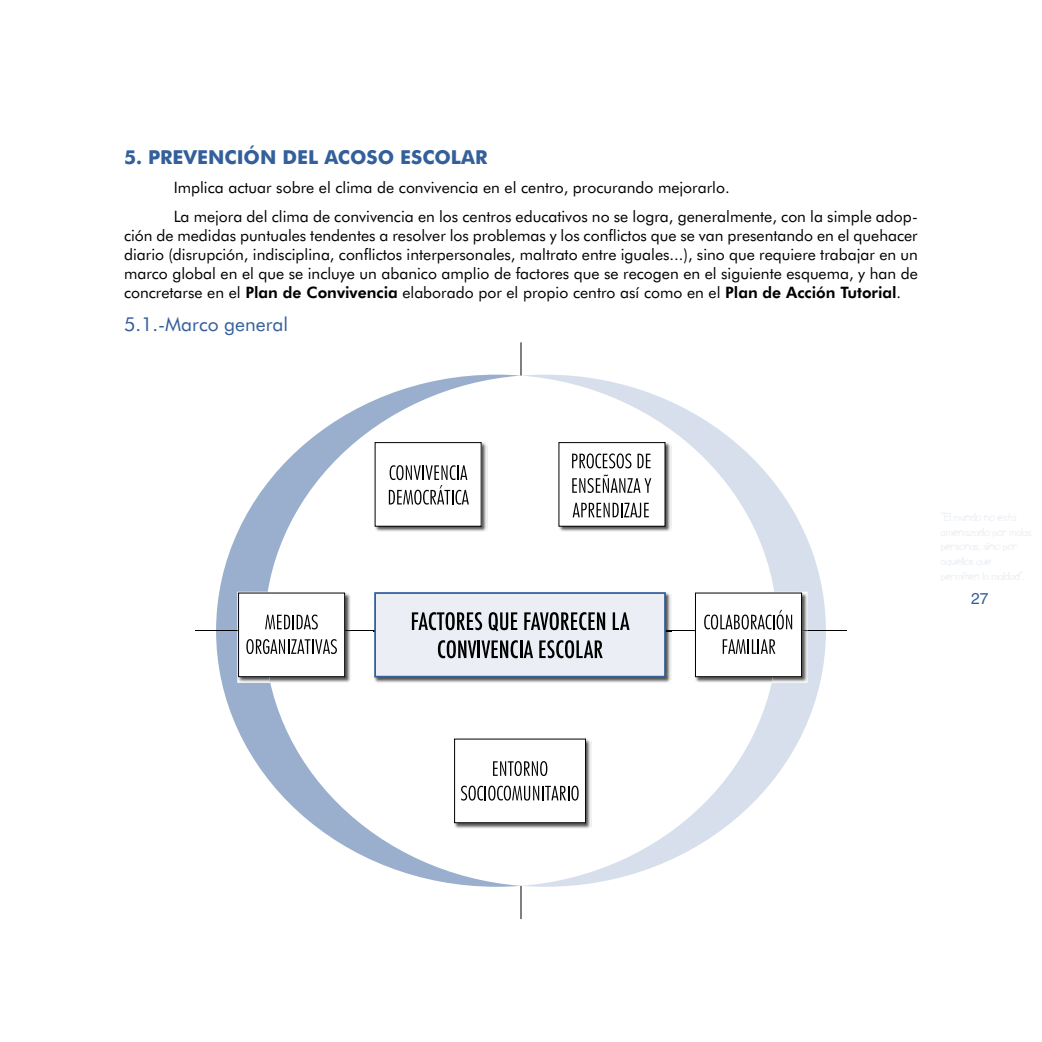
<style>
.page{position:relative;width:1042px;height:1042px;background:#fff}
.page>*{position:absolute;margin:0;border:0;box-sizing:border-box;transform-origin:0 0}
.t1{font:700 19.25px "Futura BT";color:#335f9b}
.t2{font:19.25px "Futura BT";color:#335f9b}
.t3{font:15.75px/18.9px "Futura BT";color:#000}
.t4{font:15.75px "Helvetica";color:#335f9b}
.s1{font-weight:800}
</style>
<div class="page">
<svg style="left:521px;top:375px;width:305px;height:512px"></svg>
<svg style="left:216px;top:375px;width:305px;height:512px"></svg>
<hr style="left:195px;top:630px;width:651px;height:1px;background:#000">
<img style="left:373px;top:591px;width:298px;height:92px">
<div style="left:375px;top:593px;width:290px;height:83px;background:#ebeff5"></div>
<div style="left:374px;top:592px;width:292px;height:85px;border:2px solid #335f9b"></div>
<img style="left:694px;top:592px;width:78px;height:91px">
<img style="left:772px;top:592px;width:35px;height:91px">
<div style="left:695px;top:593px;width:106px;height:83px;background:#fff"></div>
<div style="left:695px;top:593px;width:107px;height:84px;border:1px solid #000"></div>
<img style="left:270px;top:592px;width:81px;height:91px">
<img style="left:237px;top:592px;width:33px;height:91px">
<div style="left:239px;top:593px;width:106px;height:83px;background:#fff"></div>
<div style="left:238px;top:593px;width:107px;height:84px;border:1px solid #000"></div>
<img style="left:374px;top:441px;width:113px;height:91px">
<div style="left:375px;top:442px;width:106px;height:84px;background:#fff"></div>
<img style="left:557px;top:441px;width:114px;height:91px">
<div style="left:559px;top:442px;width:106px;height:84px;background:#fff"></div>
<img style="left:453px;top:738px;width:138px;height:91px">
<div style="left:454px;top:739px;width:131px;height:84px;background:#fff"></div>
<div style="left:454px;top:739px;width:132px;height:84px;border:1px solid #000"></div>
<svg style="left:438px;top:640px;width:95px;height:18px"></svg>
<svg style="left:539px;top:640px;width:64px;height:18px"></svg>
<svg style="left:412px;top:612px;width:70px;height:18px"></svg>
<svg style="left:488px;top:612px;width:29px;height:19px"></svg>
<svg style="left:524px;top:612px;width:81px;height:18px"></svg>
<svg style="left:613px;top:612px;width:16px;height:18px"></svg>
<svg style="left:389px;top:465px;width:80px;height:40px"></svg>
<svg style="left:572px;top:503px;width:77px;height:14px"></svg>
<svg style="left:572px;top:474px;width:79px;height:19px"></svg>
<svg style="left:572px;top:453px;width:59px;height:15px"></svg>
<svg style="left:637px;top:454px;width:13px;height:14px"></svg>
<svg style="left:246px;top:639px;width:91px;height:15px"></svg>
<svg style="left:237px;top:614px;width:81px;height:17px"></svg>
<svg style="left:723px;top:639px;width:52px;height:15px"></svg>
<svg style="left:704px;top:610px;width:88px;height:19px"></svg>
<svg style="left:461px;top:785px;width:117px;height:15px"></svg>
<svg style="left:493px;top:761px;width:54px;height:15px"></svg>
<hr style="left:520px;top:342px;width:1px;height:33px;background:#000">
<hr style="left:520px;top:886px;width:1px;height:33px;background:#000">
<p class="t1" style="left:124px;top:146px;width:365px">5. PREVENCIÓN DEL ACOSO ESCOLAR</p>
<p class="t3" style="left:174px;top:173px;width:746px;line-height:28.9px">Implica actuar sobre el clima de convivencia en el centro, procurando mejorarlo.<br>La mejora del clima de convivencia en los centros educativos no se logra, generalmente, con la simple adop-</p>
<p class="t3" style="left:124px;top:226px;width:795px;text-align:justify">ción de medidas puntuales tendentes a resolver los problemas y los conflictos que se van presentando en el quehacer diario (disrupción, indisciplina, conflictos interpersonales, maltrato entre iguales...), sino que requiere trabajar en un marco global en el que se incluye un abanico amplio de factores que se recogen en el siguiente esquema, y han de concretarse en el <span class="s1">Plan de Convivencia</span> elaborado por el propio centro así como en el <span class="s1">Plan de Acción Tutorial</span>.</p>
<p class="t2" style="left:124px;top:312px;width:166px">5.1.-Marco general</p>
<p class="t4" style="left:971px;top:589px;width:19px">27</p>
</div>
